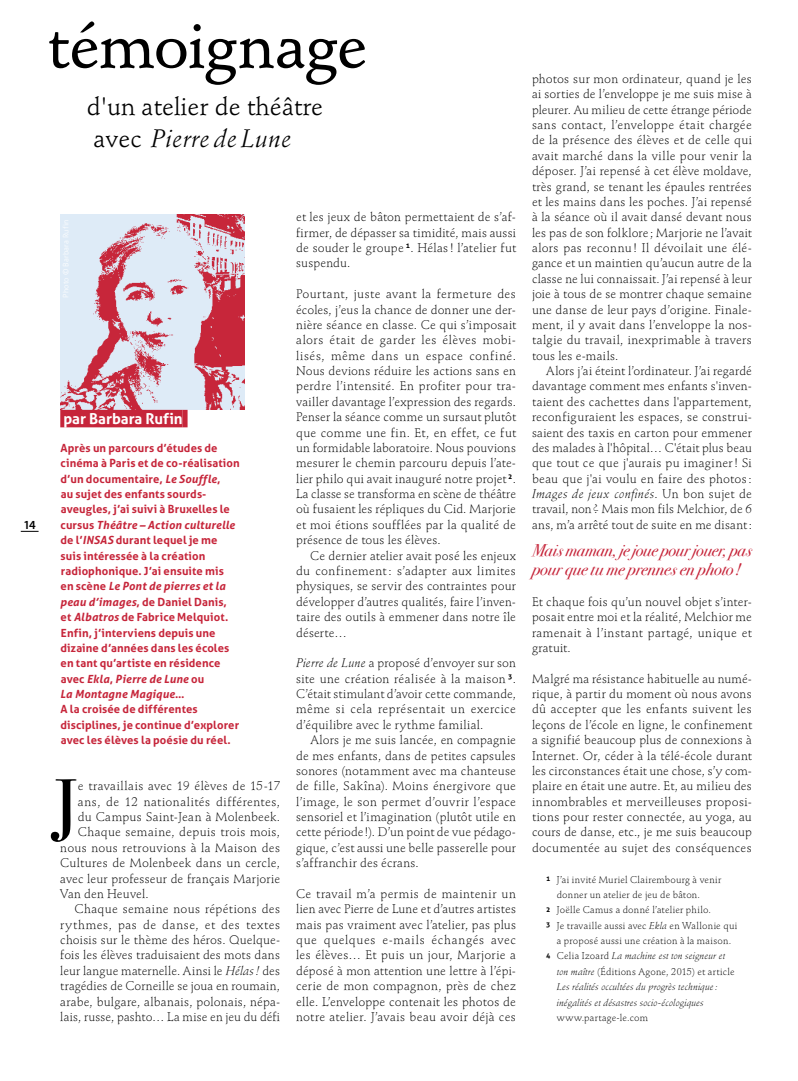
<style>
.page{position:relative;width:798px;height:1081px;background:#fff}
.page>*{position:absolute;margin:0;border:0;box-sizing:border-box;transform-origin:0 0}
.t1{font:76.88px "Bodoni Svty Two ITCTT";color:#000}
.t2{font:500 62.5px "Stempel Schneidler Std";letter-spacing:-.01em;color:#000}
.t3{font:25px/32.5px "Stempel Schneidler Std";color:#000}
.t4{font:italic 16.88px/18.8px "Bodoni Svty Two ITCTT";letter-spacing:-.005em;color:#c6253a}
.t5{font:700 15px "Aller";color:#fff}
.t6{font:italic 300 12.5px "Stempel Schneidler Std";letter-spacing:.03em;color:#000}
.t7{font:300 12.38px/15.4px "Stempel Schneidler Std";letter-spacing:.02em;color:#000;text-align:justify}
.t8{font:300 12.38px "Stempel Schneidler Std";letter-spacing:.045em;color:#000}
.t9{font:300 12.38px "Stempel Schneidler Std";letter-spacing:.05em;color:#000}
.t10{font:600 12.38px "Myriad Pro";color:#000}
.t11{font:700 11.25px/15.4px "Aller";letter-spacing:.01em;color:#c6253a}
.t12{font:300 9.75px "Stempel Schneidler Std";letter-spacing:.02em;color:#000}
.t13{font:italic 300 9.75px "Stempel Schneidler Std";letter-spacing:.02em;color:#000}
.s1{font-style:italic}
.s2{font-style:italic;font-size:12.5px}
.s3{font-style:normal;font-size:12.38px}
.s4{font-style:normal}
</style>
<div class="page">
<svg style="left:21px;top:531px;width:18px;height:1px"></svg>
<img style="left:60px;top:215px;width:184px;height:195px">
<div style="left:60px;top:410px;width:122px;height:17px;background:#c6253a"></div>
<div style="left:182px;top:410px;width:5px;height:17px;background:#c6253a"></div>
<p class="t10" style="left:23px;top:517px;width:14px">14</p>
<h2 class="t2" style="left:47px;top:8px;width:322px">témoignage</h2>
<h3 class="t3" style="left:87px;top:90px;width:238px">d'un atelier de théâtre avec <span class="s1">Pierre de Lune</span></h3>
<p class="t5" style="left:63px;top:409px;width:121px">par Barbara Rufin</p>
<p class="t11" style="left:60px;top:440px;width:181px">Après un parcours d’études de cinéma à Paris et de co-réalisation d’un documentaire, <span class="s1">Le Souffle</span>,<br>au sujet des enfants sourds&shy;aveugles, j’ai suivi à Bruxelles le cursus <span class="s1">Théâtre – Action culturelle </span>de l’<span class="s1">INSAS</span> durant lequel je me suis intéressée à la création radiophonique. J’ai ensuite mis<br>en scène <span class="s1">Le Pont de pierres et la peau d’images</span>, de Daniel Danis, et <span class="s1">Albatros</span> de Fabrice Melquiot.<br>Enfin, j’interviens depuis une dizaine d’années dans les écoles en tant qu’artiste en résidence avec <span class="s1">Ekla</span>, <span class="s1">Pierre de Lune</span> ou<br><span class="s1">La Montagne Magique</span>…<br>A la croisée de différentes disciplines, je continue d’explorer avec les élèves la poésie du réel.</p>
<h1 class="t1" style="left:53px;top:743px;width:27px">J</h1>
<p class="t7" style="left:78px;top:778px;width:204px">e travaillais avec 19 élèves de 15-17</p>
<p class="t8" style="left:78px;top:794px;width:204px">ans, de 12 nationalités différentes,</p>
<p class="t7" style="left:78px;top:809px;width:204px">du Campus Saint-Jean à Molenbeek.</p>
<p class="t7" style="left:78px;top:825px;width:204px">Chaque semaine, depuis trois mois,</p>
<p class="t7" style="left:60px;top:840px;width:221px">nous nous retrouvions à la Maison des</p>
<p class="t7" style="left:60px;top:855px;width:221px">Cultures de Molenbeek dans un cercle,</p>
<p class="t7" style="left:60px;top:871px;width:221px">avec leur professeur de français Marjorie</p>
<p class="t7" style="left:60px;top:886px;width:90px">Van den Heuvel.</p>
<p class="t7" style="left:74px;top:901px;width:207px">Chaque semaine nous répétions des</p>
<p class="t9" style="left:60px;top:917px;width:221px">rythmes, pas de danse, et des textes</p>
<p class="t7" style="left:60px;top:932px;width:221px">choisis sur le thème des héros. Quelque-</p>
<p class="t7" style="left:60px;top:948px;width:221px">fois les élèves traduisaient des mots dans</p>
<p class="t7" style="left:60px;top:963px;width:221px">leur langue maternelle. Ainsi le <span class="s2">Hélas!</span> des</p>
<p class="t7" style="left:60px;top:978px;width:221px">tragédies de Corneille se joua en roumain,</p>
<p class="t7" style="left:60px;top:994px;width:221px">arabe, bulgare, albanais, polonais, népa-</p>
<p class="t7" style="left:60px;top:1009px;width:221px">lais, russe, pashto… La mise en jeu du défi</p>
<p class="t7" style="left:296px;top:210px;width:221px">et les jeux de bâton permettaient de s’af&shy;firmer, de dépasser sa timidité, mais aussi de souder le groupe <sup>1</sup>. Hélas ! l’atelier fut suspendu.</p>
<p class="t7" style="left:296px;top:286px;width:221px">Pourtant, juste avant la fermeture des écoles, j’eus la chance de donner une der&shy;nière séance en classe. Ce qui s’imposait alors était de garder les élèves mobi&shy;lisés, même dans un espace confiné.<br>Nous devions réduire les actions sans en perdre l’intensité. En profiter pour tra&shy;vailler davantage l’expression des regards.<br>Penser la séance comme un sursaut plutôt que comme une fin. Et, en effet, ce fut un formidable laboratoire. Nous pouvions mesurer le chemin parcouru depuis l’ate&shy;lier philo qui avait inauguré notre projet <sup>2</sup>.<br>La classe se transforma en scène de théâtre où fusaient les répliques du Cid. Marjorie et moi étions soufflées par la qualité de présence de tous les élèves.</p>
<p class="t7" style="left:296px;top:548px;width:221px;text-indent:14px">Ce dernier atelier avait posé les enjeux du confinement : s’adapter aux limites physiques, se servir des contraintes pour développer d’autres qualités, faire l’inven&shy;taire des outils à emmener dans notre île déserte…</p>
<p class="t7" style="left:296px;top:655px;width:221px"><span class="s2">Pierre de Lune</span> a proposé d’envoyer sur son site une création réalisée à la maison <sup>3</sup>.<br>C’était stimulant d’avoir cette commande, même si cela représentait un exercice d’équilibre avec le rythme familial.</p>
<p class="t7" style="left:296px;top:732px;width:221px;text-indent:14px">Alors je me suis lancée, en compagnie de mes enfants, dans de petites capsules sonores (notamment avec ma chanteuse de fille, Sakîna). Moins énergivore que l’image, le son permet d’ouvrir l’espace sensoriel et l’imagination (plutôt utile en cette période!). D’un point de vue pédago&shy;gique, c’est aussi une belle passerelle pour s’affranchir des écrans.</p>
<p class="t7" style="left:296px;top:886px;width:221px">Ce travail m’a permis de maintenir un lien avec Pierre de Lune et d’autres artistes mais pas vraiment avec l’atelier, pas plus que quelques e-mails échangés avec les élèves… Et puis un jour, Marjorie a déposé à mon attention une lettre à l’épi&shy;cerie de mon compagnon, près de chez elle. L’enveloppe contenait les photos de notre atelier. J’avais beau avoir déjà ces</p>
<p class="t7" style="left:531px;top:71px;width:221px">photos sur mon ordinateur, quand je les ai sorties de l’enveloppe je me suis mise à pleurer. Au milieu de cette étrange période sans contact, l’enveloppe était chargée de la présence des élèves et de celle qui avait marché dans la ville pour venir la déposer. J’ai repensé à cet élève moldave, très grand, se tenant les épaules rentrées et les mains dans les poches. J’ai repensé à la séance où il avait dansé devant nous les pas de son folklore ; Marjorie ne l’avait alors pas reconnu ! Il dévoilait une élé&shy;gance et un maintien qu’aucun autre de la classe ne lui connaissait. J’ai repensé à leur joie à tous de se montrer chaque semaine une danse de leur pays d’origine. Finale&shy;ment, il y avait dans l’enveloppe la nos&shy;talgie du travail, inexprimable à travers tous les e-mails.</p>
<p class="t7" style="left:531px;top:363px;width:221px;text-indent:14px">Alors j’ai éteint l’ordinateur. J’ai regardé davantage comment mes enfants s'inven&shy;taient des cachettes dans l'appartement, reconfiguraient les espaces, se construi&shy;saient des taxis en carton pour emmener des malades à l'hôpital… C'était plus beau que tout ce que j'aurais pu imaginer! Si beau que j'ai voulu en faire des photos :</p>
<p class="t6" style="left:531px;top:487px;width:221px">Images de jeux confinés<span class="s3">. Un bon sujet de</span></p>
<p class="t7" style="left:531px;top:502px;width:221px">travail, non? Mais mon fils Melchior, de 6 ans, m’a arrêté tout de suite en me disant:</p>
<h3 class="t4" style="left:531px;top:540px;width:221px">Mais maman, je joue pour jouer, pas pour que tu me prennes en photo !</h3>
<p class="t7" style="left:531px;top:594px;width:221px">Et chaque fois qu’un nouvel objet s’inter&shy;posait entre moi et la réalité, Melchior me ramenait à l’instant partagé, unique et gratuit.</p>
<p class="t7" style="left:531px;top:671px;width:221px">Malgré ma résistance habituelle au numé&shy;rique, à partir du moment où nous avons dû accepter que les enfants suivent les leçons de l’école en ligne, le confinement a signifié beaucoup plus de connexions à Internet. Or, céder à la télé-école durant les circonstances était une chose, s’y com&shy;plaire en était une autre. Et, au milieu des innombrables et merveilleuses proposi&shy;tions pour rester connectée, au yoga, au cours de danse, etc., je me suis beaucoup documentée au sujet des conséquences</p>
<p class="t12" style="left:546px;top:873px;width:177px"><sup>1</sup> J’ai invité Muriel Clairembourg à venir</p>
<p class="t12" style="left:556px;top:889px;width:145px">donner un atelier de jeu de bâton.</p>
<p class="t12" style="left:546px;top:904px;width:166px"><sup>2</sup> Joëlle Camus a donné l’atelier philo.</p>
<p class="t12" style="left:546px;top:919px;width:192px"><sup>3</sup> Je travaille aussi avec <span class="s1">Ekla</span> en Wallonie qui</p>
<p class="t12" style="left:556px;top:935px;width:176px">a proposé aussi une création à la maison.</p>
<p class="t13" style="left:546px;top:950px;width:180px"><sup>4</sup> <span class="s4">Celia Izoard</span> La machine est ton seigneur et</p>
<p class="t12" style="left:556px;top:966px;width:179px"><span class="s1">ton maître</span> (Éditions Agone, 2015) et article</p>
<p class="t13" style="left:556px;top:981px;width:162px">Les réalités occultées du progrès technique:</p>
<p class="t13" style="left:556px;top:996px;width:148px">inégalités et désastres socio-écologiques</p>
<p class="t12" style="left:556px;top:1012px;width:93px">www.partage-le.com</p>
</div>
